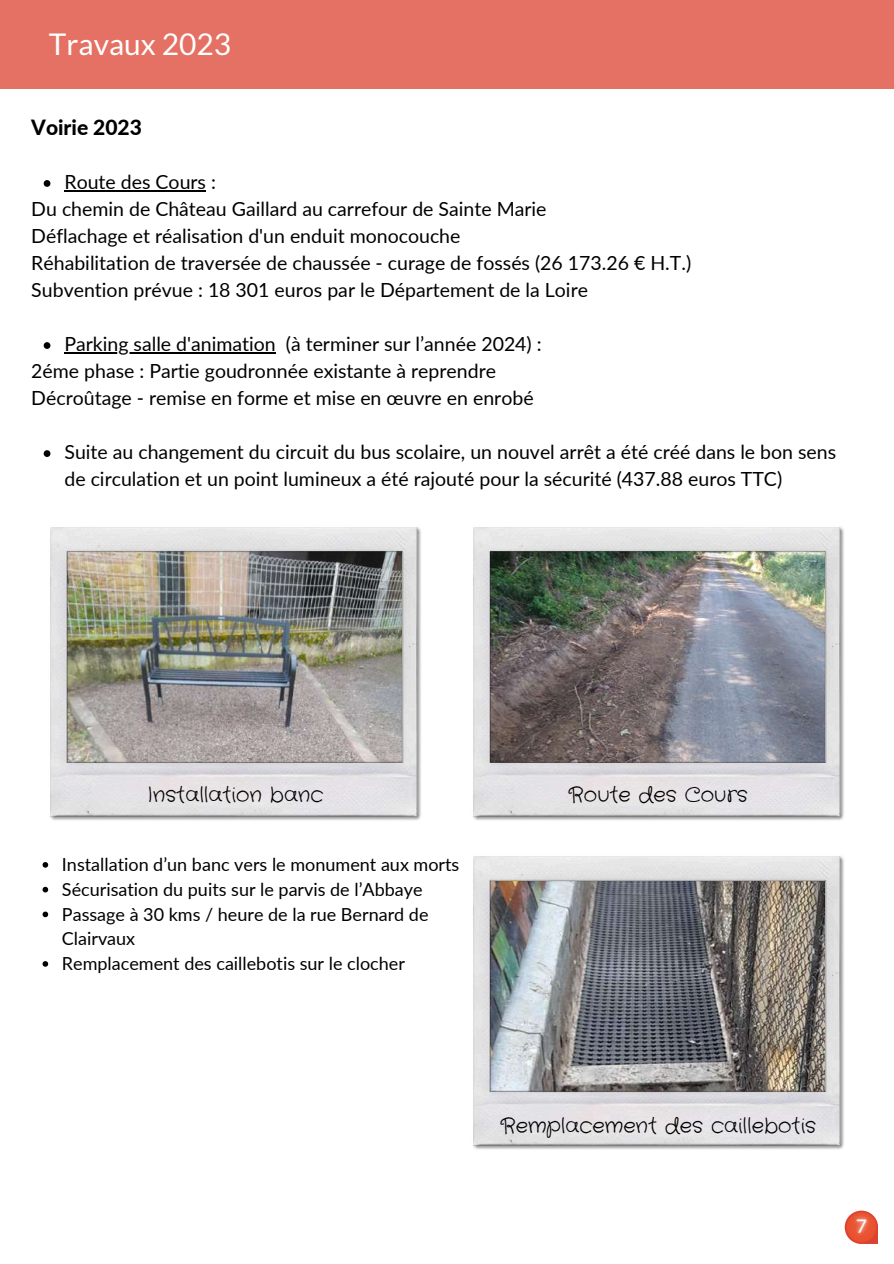
<style>
.page{position:relative;width:894px;height:1264px;background:#fff}
.page>*{position:absolute;margin:0;border:0;box-sizing:border-box;transform-origin:0 0}
.t1{font:29.85px "Lato";color:#fff}
.t2{font:21px "Crafty Girls";color:#000}
.t3{font:800 21px "Lato";color:#000}
.t4{font:19.5px/27px "Lato";color:#000}
.t5{font:18px/24.8px "Lato";color:#000}
</style>
<div class="page">
<div style="left:0;top:0;width:893px;height:89px;background:#e47164"></div>
<img style="left:844px;top:1210px;width:34px;height:34px">
<svg style="left:44px;top:180px;width:6px;height:7px"></svg>
<hr style="left:64px;top:190px;width:142px;height:1px;background:#000">
<svg style="left:44px;top:342px;width:6px;height:7px"></svg>
<hr style="left:64px;top:352px;width:212px;height:1px;background:#000">
<svg style="left:44px;top:450px;width:6px;height:7px"></svg>
<img style="left:50px;top:527px;width:371px;height:294px">
<img style="left:473px;top:527px;width:371px;height:294px">
<img style="left:473px;top:856px;width:371px;height:294px">
<svg style="left:43px;top:862px;width:5px;height:5px"></svg>
<svg style="left:43px;top:886px;width:5px;height:6px"></svg>
<svg style="left:43px;top:911px;width:5px;height:6px"></svg>
<svg style="left:43px;top:961px;width:5px;height:5px"></svg>
<h1 class="t1" style="left:49px;top:26px;width:184px">Travaux 2023</h1>
<p class="t3" style="left:31px;top:114px;width:112px">Voirie 2023</p>
<p class="t4" style="left:31px;top:168px;width:661px;text-indent:33px">Route des Cours :<br>Du chemin de Château Gaillard au carrefour de Sainte Marie<br>Déflachage et réalisation d'un enduit monocouche<br>Réhabilitation de traversée de chaussée - curage de fossés (26 173.26 € H.T.)<br>Subvention prévue : 18 301 euros par le Département de la Loire</p>
<p class="t4" style="left:31px;top:330px;width:511px;text-indent:33px">Parking salle d'animation (à terminer sur l’année 2024) :<br>2éme phase : Partie goudronnée existante à reprendre<br>Décroûtage - remise en forme et mise en œuvre en enrobé</p>
<p class="t4" style="left:64px;top:438px;width:773px">Suite au changement du circuit du bus scolaire, un nouvel arrêt a été créé dans le bon sens de circulation et un point lumineux a été rajouté pour la sécurité (437.88 euros TTC)</p>
<p class="t2" style="left:147px;top:780px;width:178px">Installation banc</p>
<p class="t2" style="left:568px;top:780px;width:181px">Route des Cours</p>
<p class="t5" style="left:62px;top:851px;width:399px">Installation d’un banc vers le monument aux morts Sécurisation du puits sur le parvis de l’Abbaye Passage à 30 kms / heure de la rue Bernard de Clairvaux<br>Remplacement des caillebotis sur le clocher</p>
<p class="t2" style="left:500px;top:1111px;width:317px">Remplacement des caillebotis</p>
</div>
